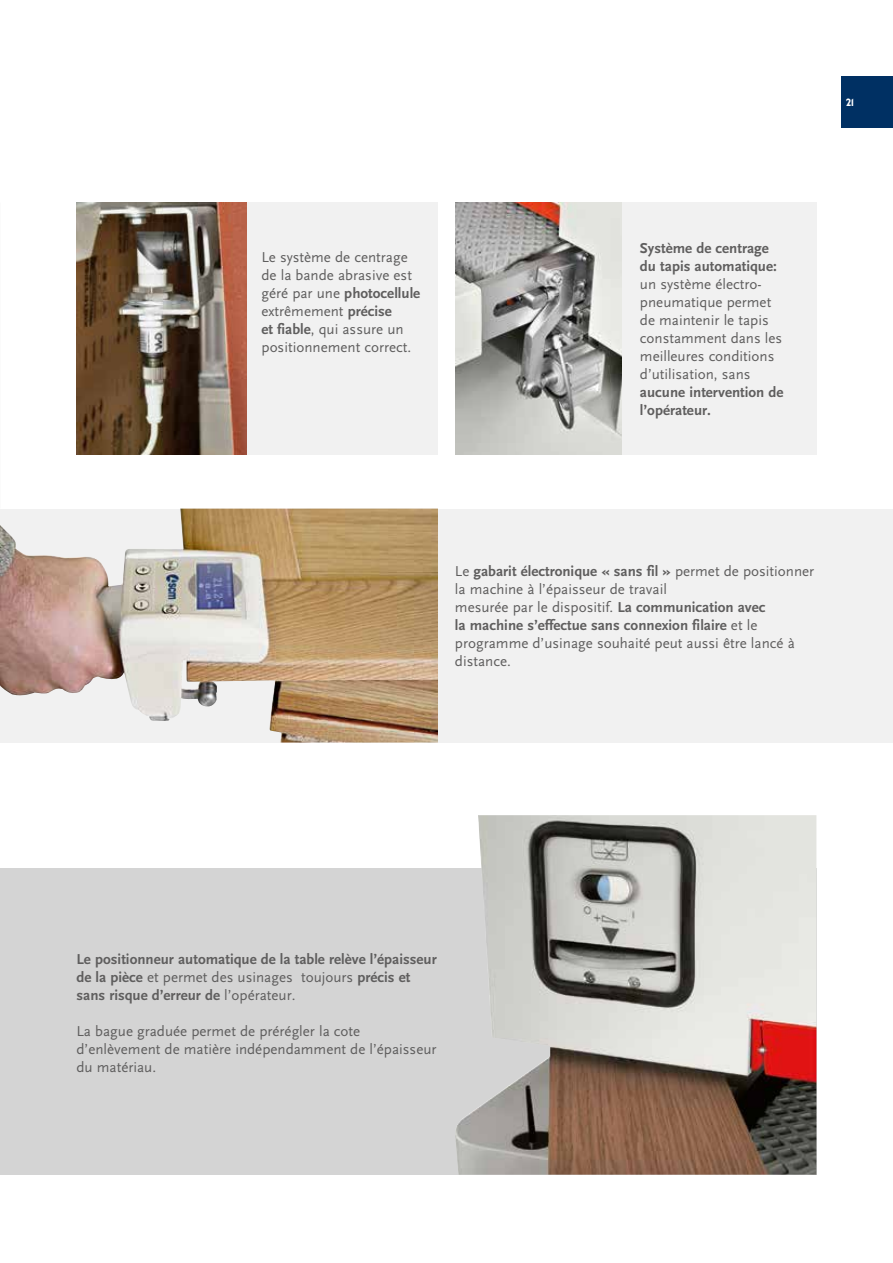
<style>
.page{position:relative;width:893px;height:1263px;background:#fff}
.page>*{position:absolute;margin:0;border:0;box-sizing:border-box;transform-origin:0 0}
.t1{font:15px/18px "Scala Sans";color:#5f5e5e}
.t2{font:700 15px/18px "Scala Sans";color:#5f5e5e}
.t3{font:800 10.5px "P22 Underground";color:#fff}
.s1{font-weight:700}
.s2{font-weight:400}
</style>
<div class="page">
<div style="left:0;top:509px;width:893px;height:233px;background:#f1f1f1"></div>
<div style="left:77px;top:203px;width:361px;height:252px;background:#f1f1f1"></div>
<div style="left:455px;top:203px;width:361px;height:252px;background:#f1f1f1"></div>
<div style="left:842px;top:77px;width:51px;height:51px;background:#003063"></div>
<img style="left:77px;top:203px;width:169px;height:252px">
<img style="left:0;top:509px;width:438px;height:233px">
<img style="left:455px;top:203px;width:167px;height:252px">
<div style="left:0;top:869px;width:816px;height:306px;background:#d4d4d4"></div>
<img style="left:455px;top:815px;width:361px;height:360px">
<p class="t1" style="left:261px;top:249px;width:160px">Le système de centrage de la bande abrasive est géré par une <span class="s1">photocellule </span>extrêmement <span class="s1">précise<br>et fiable</span>, qui assure un positionnement correct.</p>
<p class="t2" style="left:640px;top:239px;width:138px">Système de centrage du tapis automatique:</p>
<p class="t1" style="left:640px;top:275px;width:144px">un système électro&shy;pneumatique permet de maintenir le tapis constamment dans les meilleures conditions d’utilisation, sans</p>
<p class="t2" style="left:640px;top:383px;width:145px">aucune intervention de l’opérateur.</p>
<p class="t3" style="left:846px;top:96px;width:9px">21</p>
<p class="t1" style="left:455px;top:563px;width:361px">Le <span class="s1">gabarit électronique « sans fil »</span> permet de positionner la machine à l’épaisseur de travail<br>mesurée par le dispositif. <span class="s1">La communication avec<br>la machine s’effectue sans connexion filaire</span> et le programme d’usinage souhaité peut aussi être lancé à distance.</p>
<p class="t2" style="left:77px;top:951px;width:362px">Le positionneur automatique de la table relève l’épaisseur de la pièce <span class="s2">et permet des usinages toujours</span> précis et sans risque d’erreur de <span class="s2">l’opérateur.</span></p>
<p class="t1" style="left:77px;top:1022px;width:361px">La bague graduée permet de prérégler la cote d’enlèvement de matière indépendamment de l’épaisseur du matériau.</p>
</div>
